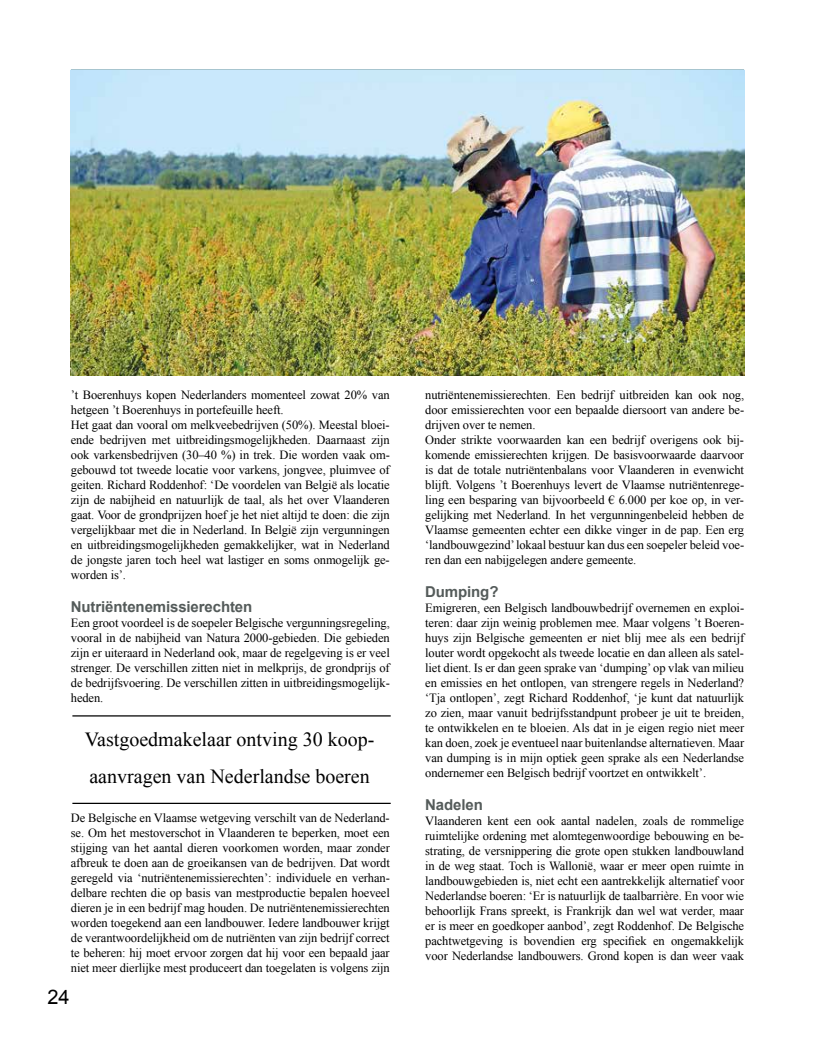
<style>
.page{position:relative;width:815px;height:1053px;background:#fff}
.page>*{position:absolute;margin:0;border:0;box-sizing:border-box;transform-origin:0 0}
.t1{font:20px/37.5px "Times New Roman";color:#000}
.t2{font:20px "Arial";color:#000}
.t3{font:700 15px "Arial";letter-spacing:-.01em;color:#545b5a}
.t4{font:12.5px/15px "Times New Roman";letter-spacing:-.01em;color:#000;text-align:justify}
</style>
<div class="page">
<img style="left:71px;top:70px;width:673px;height:306px">
<hr style="left:72px;top:715px;width:319px;height:1px;background:#000">
<hr style="left:72px;top:802px;width:319px;height:2px;background:#000">
<p class="t4" style="left:71px;top:387px;width:320px;text-align:left">’t Boerenhuys kopen Nederlanders momenteel zowat 20% van hetgeen ’t Boerenhuys in portefeuille heeft.<br>Het gaat dan vooral om melkveebedrijven (50%). Meestal bloei&shy;ende bedrijven met uitbreidingsmogelijkheden. Daarnaast zijn ook varkensbedrijven (30–40 %) in trek. Die worden vaak om&shy;gebouwd tot tweede locatie voor varkens, jongvee, pluimvee of geiten. Richard Roddenhof: ‘De voordelen van België als locatie zijn de nabijheid en natuurlijk de taal, als het over Vlaanderen gaat. Voor de grondprijzen hoef je het niet altijd te doen: die zijn vergelijkbaar met die in Nederland. In België zijn vergunningen en uitbreidingsmogelijkheden gemakkelijker, wat in Nederland de jongste jaren toch heel wat lastiger en soms onmogelijk ge&shy;worden is’.</p>
<p class="t3" style="left:71px;top:596px;width:183px">Nutriëntenemissierechten</p>
<p class="t4" style="left:71px;top:615px;width:320px">Een groot voordeel is de soepeler Belgische vergunningsregeling, vooral in de nabijheid van Natura 2000-gebieden. Die gebieden zijn er uiteraard in Nederland ook, maar de regelgeving is er veel strenger. De verschillen zitten niet in melkprijs, de grondprijs of de bedrijfsvoering. De verschillen zitten in uitbreidingsmogelijk&shy;heden.</p>
<h1 class="t1" style="left:85px;top:720px;width:291px">Vastgoedmakelaar ontving 30 koop&shy;aanvragen van Nederlandse boeren</h1>
<p class="t4" style="left:71px;top:810px;width:320px">De Belgische en Vlaamse wetgeving verschilt van de Nederland&shy;se. Om het mestoverschot in Vlaanderen te beperken, moet een stijging van het aantal dieren voorkomen worden, maar zonder afbreuk te doen aan de groeikansen van de bedrijven. Dat wordt geregeld via ‘nutriëntenemissierechten’: individuele en verhan&shy;delbare rechten die op basis van mestproductie bepalen hoeveel dieren je in een bedrijf mag houden. De nutriëntenemissierechten worden toegekend aan een landbouwer. Iedere landbouwer krijgt de verantwoordelijkheid om de nutriënten van zijn bedrijf correct te beheren: hij moet ervoor zorgen dat hij voor een bepaald jaar niet meer dierlijke mest produceert dan toegelaten is volgens zijn</p>
<h1 class="t2" style="left:47px;top:983px;width:24px">24</h1>
<p class="t4" style="left:425px;top:387px;width:320px;text-align:left">nutriëntenemissierechten. Een bedrijf uitbreiden kan ook nog, door emissierechten voor een bepaalde diersoort van andere be&shy;drijven over te nemen.<br>Onder strikte voorwaarden kan een bedrijf overigens ook bij&shy;komende emissierechten krijgen. De basisvoorwaarde daarvoor is dat de totale nutriëntenbalans voor Vlaanderen in evenwicht blijft. Volgens ’t Boerenhuys levert de Vlaamse nutriëntenrege&shy;ling een besparing van bijvoorbeeld € 6.000 per koe op, in ver&shy;gelijking met Nederland. In het vergunningenbeleid hebben de Vlaamse gemeenten echter een dikke vinger in de pap. Een erg ‘landbouwgezind’ lokaal bestuur kan dus een soepeler beleid voe&shy;ren dan een nabijgelegen andere gemeente.</p>
<p class="t3" style="left:425px;top:581px;width:75px">Dumping?</p>
<p class="t4" style="left:425px;top:600px;width:320px">Emigreren, een Belgisch landbouwbedrijf overnemen en exploi&shy;teren: daar zijn weinig problemen mee. Maar volgens ’t Boeren&shy;huys zijn Belgische gemeenten er niet blij mee als een bedrijf louter wordt opgekocht als tweede locatie en dan alleen als satel&shy;liet dient. Is er dan geen sprake van ‘dumping’ op vlak van milieu en emissies en het ontlopen, van strengere regels in Nederland? ‘Tja ontlopen’, zegt Richard Roddenhof, ‘je kunt dat natuurlijk zo zien, maar vanuit bedrijfsstandpunt probeer je uit te breiden, te ontwikkelen en te bloeien. Als dat in je eigen regio niet meer kan doen, zoek je eventueel naar buitenlandse alternatieven. Maar van dumping is in mijn optiek geen sprake als een Nederlandse ondernemer een Belgisch bedrijf voortzet en ontwikkelt’.</p>
<p class="t3" style="left:425px;top:794px;width:59px">Nadelen</p>
<p class="t4" style="left:425px;top:813px;width:320px">Vlaanderen kent een ook aantal nadelen, zoals de rommelige ruimtelijke ordening met alomtegenwoordige bebouwing en be&shy;strating, de versnippering die grote open stukken landbouwland in de weg staat. Toch is Wallonië, waar er meer open ruimte in landbouwgebieden is, niet echt een aantrekkelijk alternatief voor Nederlandse boeren: ‘Er is natuurlijk de taalbarrière. En voor wie behoorlijk Frans spreekt, is Frankrijk dan wel wat verder, maar er is meer en goedkoper aanbod’, zegt Roddenhof. De Belgische pachtwetgeving is bovendien erg specifiek en ongemakkelijk voor Nederlandse landbouwers. Grond kopen is dan weer vaak</p>
</div>
